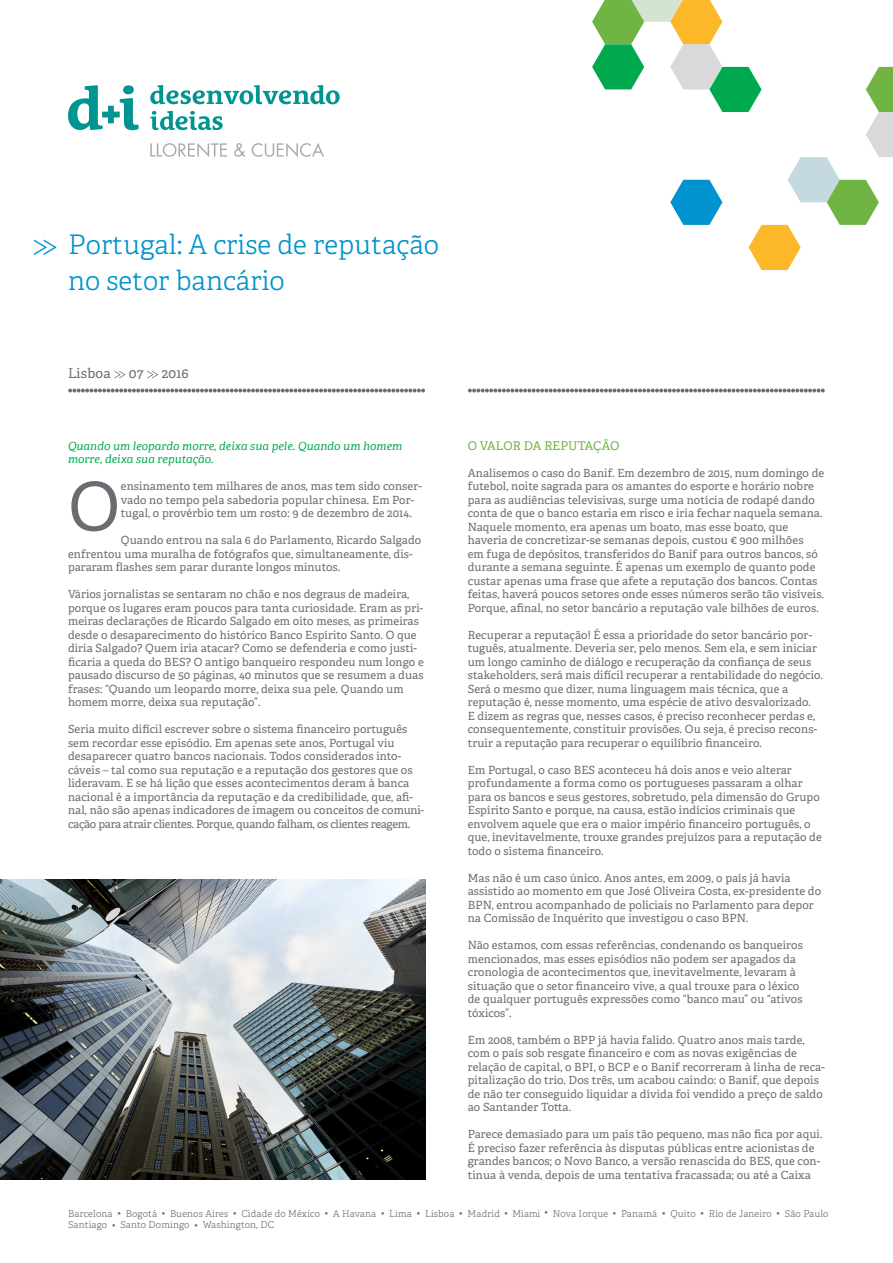
<style>
.page{position:relative;width:893px;height:1263px;background:#fff}
.page>*{position:absolute;margin:0;border:0;box-sizing:border-box;transform-origin:0 0}
.Texto_de_corrido___C{font:67.2px "Adelle";color:#6a6c71}
.Título_del_artículo{font:300 27px "Adelle";color:#0093ce}
.Ciudad_y_fecha{font:13.5px "Adelle";letter-spacing:.015em;color:#6a6c71}
.texto_corrido{font:12px "Adelle";color:#6cb43f}
.texto_corrido-2{font:11.25px/13.5px "Adelle";letter-spacing:.01em;color:#6a6c71}
.Texto_de_corrido___C-2{font:11.25px/13.5px "Adelle";letter-spacing:.01em;color:#6a6c71}
.texto_corrido-3{font:italic 11.25px/13.5px "Adelle";letter-spacing:.01em;color:#00a94d}
.t1{font:300 9.45px/11.4px "Adelle";letter-spacing:.02em;color:#6a6c71}
</style>
<div class="page">
<svg style="left:34px;top:239px;width:22px;height:16px"></svg>
<svg style="left:114px;top:371px;width:11px;height:7px"></svg>
<svg style="left:147px;top:371px;width:11px;height:7px"></svg>
<svg style="left:68px;top:389px;width:357px;height:3px"></svg>
<svg style="left:468px;top:389px;width:357px;height:3px"></svg>
<svg style="left:592px;top:0;width:301px;height:270px"></svg>
<img style="left:0;top:880px;width:425px;height:299px">
<svg style="left:68px;top:85px;width:71px;height:45px"></svg>
<svg style="left:150px;top:143px;width:174px;height:14px"></svg>
<svg style="left:150px;top:111px;width:73px;height:19px"></svg>
<svg style="left:150px;top:85px;width:190px;height:19px"></svg>
<p class="Título_del_artículo" style="left:68px;top:226px;width:372px">Portugal: A crise de reputação</p>
<p class="Título_del_artículo" style="left:68px;top:262px;width:218px">no setor bancário</p>
<p class="Ciudad_y_fecha" style="left:68px;top:364px;width:44px">Lisboa</p>
<p class="Ciudad_y_fecha" style="left:129px;top:364px;width:16px">07</p>
<p class="Ciudad_y_fecha" style="left:162px;top:364px;width:28px">2016</p>
<p class="texto_corrido" style="left:468px;top:437px;width:153px">O VALOR DA REPUTAÇÃO</p>
<p class="texto_corrido-2" style="left:468px;top:465px;width:358px">Analisemos o caso do Banif. Em dezembro de 2015, num domingo de futebol, noite sagrada para os amantes do esporte e horário nobre para as audiências televisivas, surge uma notícia de rodapé dando conta de que o banco estaria em risco e iria fechar naquela semana.<br>Naquele momento, era apenas um boato, mas esse boato, que haveria de concretizar-se semanas depois, custou € 900 milhões<br>em fuga de depósitos, transferidos do Banif para outros bancos, só durante a semana seguinte. É apenas um exemplo de quanto pode custar apenas uma frase que afete a reputação dos bancos. Contas feitas, haverá poucos setores onde esses números serão tão visíveis.<br>Porque, afinal, no setor bancário a reputação vale bilhões de euros.</p>
<p class="texto_corrido-2" style="left:468px;top:627px;width:357px">Recuperar a reputação! É essa a prioridade do setor bancário por&shy;tuguês, atualmente. Deveria ser, pelo menos. Sem ela, e sem iniciar um longo caminho de diálogo e recuperação da confiança de seus stakeholders, será mais difícil recuperar a rentabilidade do negócio.<br>Será o mesmo que dizer, numa linguagem mais técnica, que a reputação é, nesse momento, uma espécie de ativo desvalorizado.<br>E dizem as regras que, nesses casos, é preciso reconhecer perdas e, consequentemente, constituir provisões. Ou seja, é preciso recons&shy;truir a reputação para recuperar o equilíbrio financeiro.</p>
<p class="texto_corrido-2" style="left:468px;top:762px;width:356px">Em Portugal, o caso BES aconteceu há dois anos e veio alterar profundamente a forma como os portugueses passaram a olhar para os bancos e seus gestores, sobretudo, pela dimensão do Grupo Espírito Santo e porque, na causa, estão indícios criminais que envolvem aquele que era o maior império financeiro português, o que, inevitavelmente, trouxe grandes prejuízos para a reputação de todo o sistema financeiro.</p>
<p class="texto_corrido-2" style="left:468px;top:870px;width:355px">Mas não é um caso único. Anos antes, em 2009, o país já havia assistido ao momento em que José Oliveira Costa, ex-presidente do BPN, entrou acompanhado de policiais no Parlamento para depor na Comissão de Inquérito que investigou o caso BPN.</p>
<p class="texto_corrido-2" style="left:468px;top:938px;width:337px">Não estamos, com essas referências, condenando os banqueiros mencionados, mas esses episódios não podem ser apagados da cronologia de acontecimentos que, inevitavelmente, levaram à situação que o setor financeiro vive, a qual trouxe para o léxico de qualquer português expressões como “banco mau” ou “ativos tóxicos”.</p>
<p class="texto_corrido-2" style="left:468px;top:1032px;width:359px">Em 2008, também o BPP já havia falido. Quatro anos mais tarde, com o país sob resgate financeiro e com as novas exigências de relação de capital, o BPI, o BCP e o Banif recorreram à linha de reca&shy;pitalização do trio. Dos três, um acabou caindo: o Banif, que depois de não ter conseguido liquidar a dívida foi vendido a preço de saldo ao Santander Totta.</p>
<p class="texto_corrido-2" style="left:468px;top:1127px;width:356px">Parece demasiado para um país tão pequeno, mas não fica por aqui.<br>É preciso fazer referência às disputas públicas entre acionistas de grandes bancos; o Novo Banco, a versão renascida do BES, que con&shy;tinua à venda, depois de uma tentativa fracassada; ou até a Caixa</p>
<p class="t1" style="left:68px;top:1207px;width:762px">Barcelona • Bogotá • Buenos Aires • Cidade do México • A Havana • Lima • Lisboa • Madrid • Miami • Nova Iorque • Panamá • Quito • Rio de Janeiro • São Paulo<br>Santiago • Santo Domingo • Washington, DC</p>
<p class="texto_corrido-3" style="left:68px;top:438px;width:336px">Quando um leopardo morre, deixa sua pele. Quando um homem morre, deixa sua reputação.</p>
<p class="Texto_de_corrido___C" style="left:68px;top:458px;width:54px">O</p>
<p class="Texto_de_corrido___C-2" style="left:121px;top:479px;width:303px">ensinamento tem milhares de anos, mas tem sido conser&shy;vado no tempo pela sabedoria popular chinesa. Em Por&shy;tugal, o provérbio tem um rosto: 9 de dezembro de 2014.</p>
<p class="texto_corrido-2" style="left:68px;top:533px;width:355px;text-indent:53px">Quando entrou na sala 6 do Parlamento, Ricardo Salgado enfrentou uma muralha de fotógrafos que, simultaneamente, dis&shy;pararam flashes sem parar durante longos minutos.</p>
<p class="texto_corrido-2" style="left:68px;top:587px;width:357px">Vários jornalistas se sentaram no chão e nos degraus de madeira, porque os lugares eram poucos para tanta curiosidade. Eram as pri&shy;meiras declarações de Ricardo Salgado em oito meses, as primeiras desde o desaparecimento do histórico Banco Espírito Santo. O que diria Salgado? Quem iria atacar? Como se defenderia e como justi&shy;ficaria a queda do BES? O antigo banqueiro respondeu num longo e pausado discurso de 50 páginas, 40 minutos que se resumem a duas frases: “Quando um leopardo morre, deixa sua pele. Quando um homem morre, deixa sua reputação”.</p>
<p class="texto_corrido-2" style="left:68px;top:722px;width:357px">Seria muito difícil escrever sobre o sistema financeiro português sem recordar esse episódio. Em apenas sete anos, Portugal viu desaparecer quatro bancos nacionais. Todos considerados into&shy;cáveis – tal como sua reputação e a reputação dos gestores que os lideravam. E se há lição que esses acontecimentos deram à banca nacional é a importância da reputação e da credibilidade, que, afi&shy;nal, não são apenas indicadores de imagem ou conceitos de comuni&shy;cação para atrair clientes. Porque, quando falham, os clientes reagem.</p>
</div>
